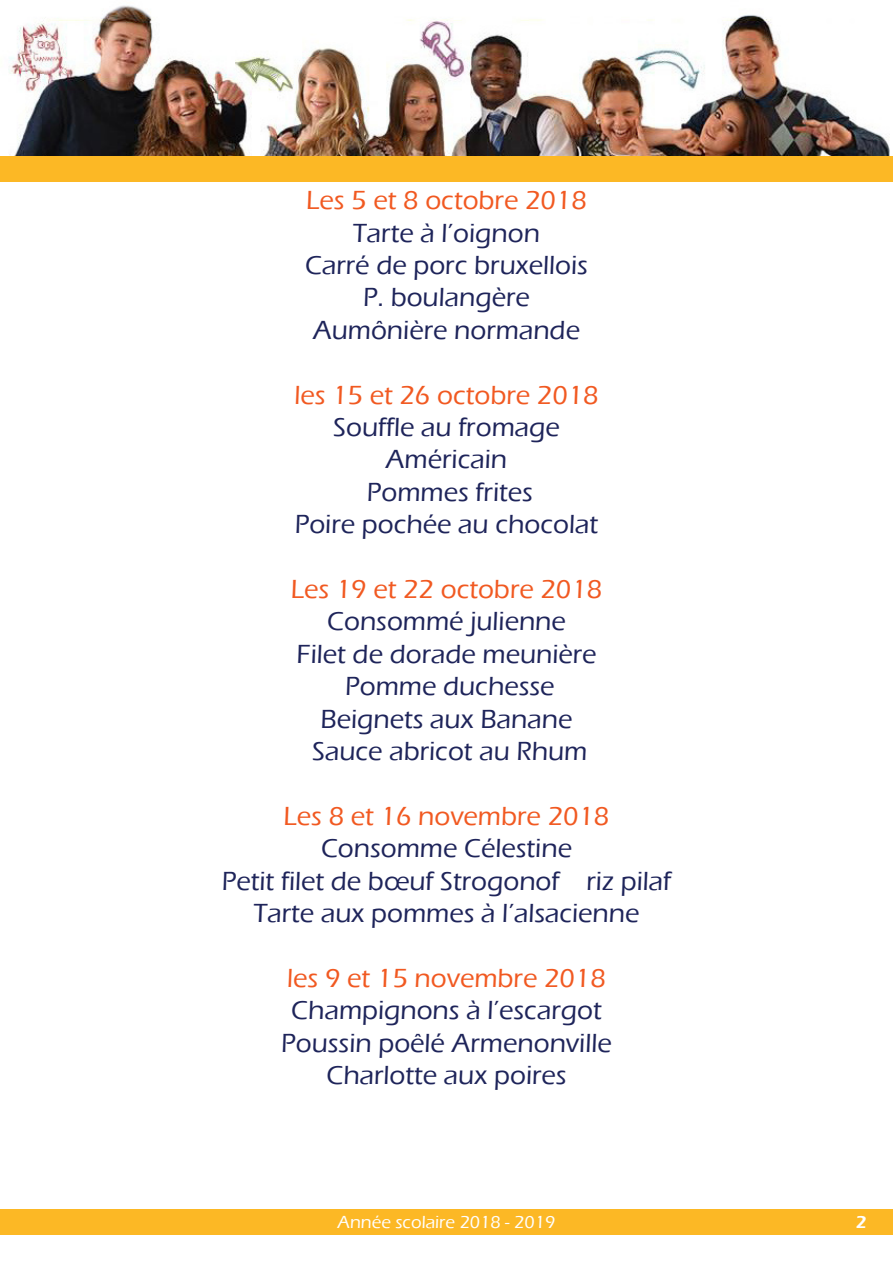
<style>
.page{position:relative;width:893px;height:1263px;background:#fff}
.page>*{position:absolute;margin:0;border:0;box-sizing:border-box;transform-origin:0 0}
.t1{font:500 27px "Eras ITC";color:#1e245a}
.t2{font:500 27px "Eras ITC";color:#f15921}
.t3{font:500 18px "Eras ITC";color:#fff}
.t4{font:600 18px "Eras ITC";color:#fff}
</style>
<div class="page">
<img style="left:0;top:5px;width:893px;height:152px">
<div style="left:0;top:157px;width:893px;height:25px;background:#fcb825"></div>
<div style="left:0;top:1209px;width:893px;height:25px;background:#fcb825"></div>
<p class="t2" style="left:306px;top:185px;width:282px">Les 5 et 8 octobre 2018</p>
<p class="t1" style="left:353px;top:218px;width:189px">Tarte à l’oignon</p>
<p class="t1" style="left:305px;top:250px;width:284px">Carré de porc bruxellois</p>
<p class="t1" style="left:363px;top:282px;width:168px">P. boulangère</p>
<p class="t1" style="left:313px;top:315px;width:268px">Aumônière normande</p>
<p class="t2" style="left:294px;top:380px;width:306px">les 15 et 26 octobre 2018</p>
<p class="t1" style="left:333px;top:412px;width:228px">Souffle au fromage</p>
<p class="t1" style="left:386px;top:444px;width:123px">Américain</p>
<p class="t1" style="left:367px;top:477px;width:167px">Pommes frites</p>
<p class="t1" style="left:295px;top:509px;width:305px">Poire pochée au chocolat</p>
<p class="t2" style="left:291px;top:574px;width:313px">Les 19 et 22 octobre 2018</p>
<p class="t1" style="left:327px;top:606px;width:240px">Consommé julienne</p>
<p class="t1" style="left:296px;top:639px;width:302px">Filet de dorade meunière</p>
<p class="t1" style="left:345px;top:671px;width:211px">Pomme duchesse</p>
<p class="t1" style="left:321px;top:704px;width:253px">Beignets aux Banane</p>
<p class="t1" style="left:312px;top:736px;width:277px">Sauce abricot au Rhum</p>
<p class="t2" style="left:284px;top:801px;width:327px">Les 8 et 16 novembre 2018</p>
<p class="t1" style="left:321px;top:833px;width:252px">Consomme Célestine</p>
<p class="t1" style="left:222px;top:866px;width:451px">Petit filet de bœuf Strogonof riz pilaf</p>
<p class="t1" style="left:253px;top:898px;width:388px">Tarte aux pommes à l’alsacienne</p>
<p class="t2" style="left:287px;top:963px;width:320px">les 9 et 15 novembre 2018</p>
<p class="t1" style="left:291px;top:995px;width:312px">Champignons à l’escargot</p>
<p class="t1" style="left:281px;top:1028px;width:332px">Poussin poêlé Armenonville</p>
<p class="t1" style="left:326px;top:1060px;width:242px">Charlotte aux poires</p>
<p class="t3" style="left:338px;top:1212px;width:219px">Année scolaire 2018 - 2019</p>
<p class="t4" style="left:856px;top:1212px;width:12px">2</p>
</div>
